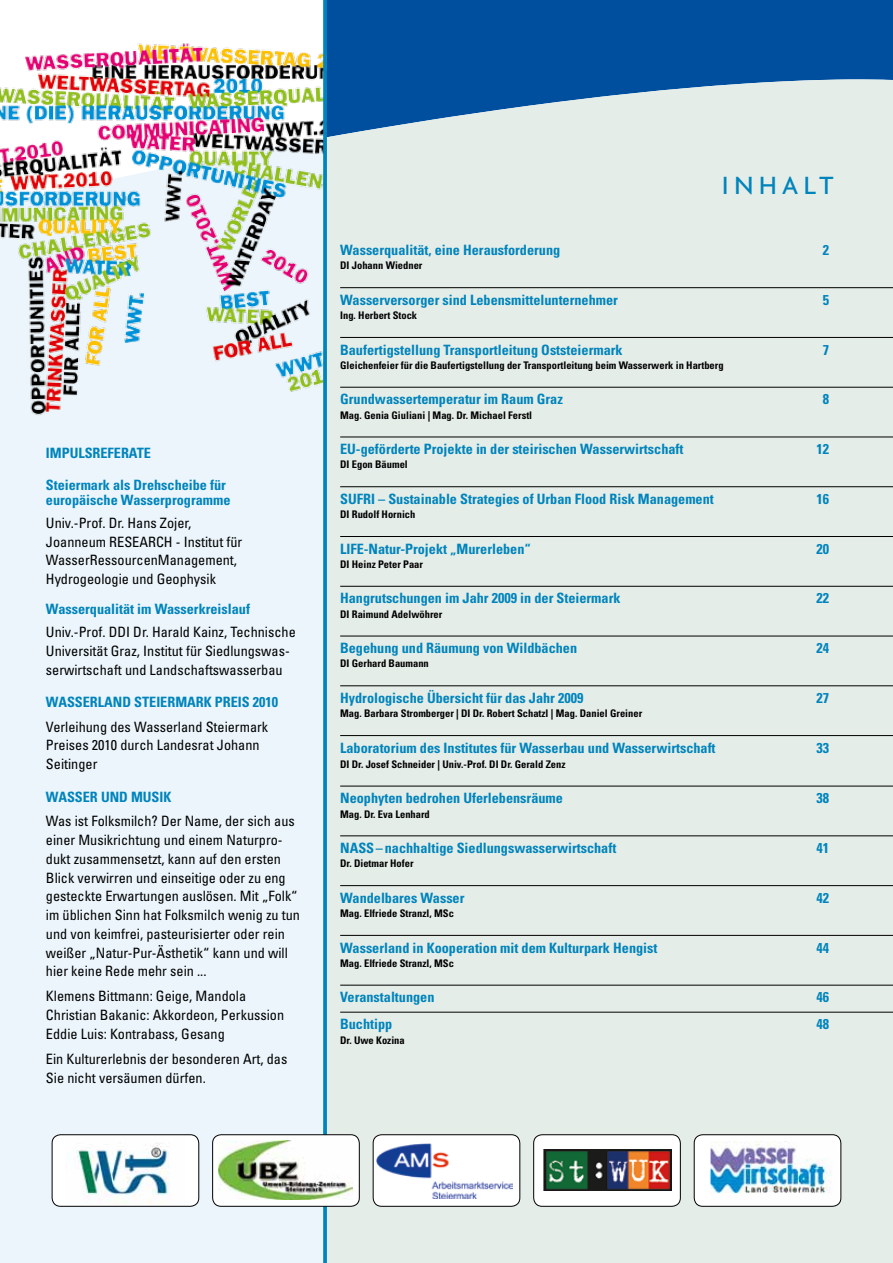
<style>
.page{position:relative;width:893px;height:1263px;background:#fff}
.page>*{position:absolute;margin:0;border:0;box-sizing:border-box;transform-origin:0 0}
.t1{font:500 27px "Agenda";letter-spacing:.195em;color:#0084bc}
.t2{font:700 condensed 14.25px/15px "Univers";color:#0084bc}
.t3{font:condensed 14.25px/18.8px "Univers";color:#000}
.t4{font:700 condensed 10.5px "Univers";color:#000}
</style>
<div class="page">
<div style="left:327px;top:0;width:566px;height:59px;background:#004e9e"></div>
<div style="left:0;top:59px;width:893px;height:1204px;background:#ebf5fb"></div>
<img style="left:0;top:43px;width:323px;height:380px">
<div style="left:327px;top:67px;width:566px;height:1196px;background:#e5ede8"></div>
<hr style="left:340px;top:287px;width:553px;height:1px;background:#000">
<hr style="left:340px;top:337px;width:553px;height:1px;background:#000">
<hr style="left:340px;top:387px;width:553px;height:1px;background:#000">
<hr style="left:340px;top:437px;width:553px;height:1px;background:#000">
<hr style="left:340px;top:486px;width:553px;height:1px;background:#000">
<hr style="left:340px;top:536px;width:553px;height:1px;background:#000">
<hr style="left:340px;top:586px;width:553px;height:1px;background:#000">
<hr style="left:340px;top:636px;width:553px;height:1px;background:#000">
<hr style="left:340px;top:685px;width:553px;height:1px;background:#000">
<hr style="left:340px;top:735px;width:553px;height:1px;background:#000">
<hr style="left:340px;top:786px;width:553px;height:1px;background:#000">
<hr style="left:340px;top:835px;width:553px;height:1px;background:#000">
<hr style="left:340px;top:885px;width:553px;height:1px;background:#000">
<hr style="left:340px;top:935px;width:553px;height:1px;background:#000">
<hr style="left:340px;top:985px;width:553px;height:1px;background:#000">
<hr style="left:340px;top:1012px;width:553px;height:1px;background:#000">
<svg style="left:323px;top:0;width:4px;height:1263px;background:#0d89be"></svg>
<div style="left:52px;top:1135px;width:147px;height:71px;background:#fff;border-radius:9px"></div>
<img style="left:68px;top:1143px;width:101px;height:61px">
<div style="left:52px;top:1134px;width:147px;height:72px;border:1px solid #000;border-radius:9px"></div>
<div style="left:373px;top:1135px;width:147px;height:71px;background:#fff;border-radius:9px"></div>
<img style="left:377px;top:1143px;width:136px;height:55px">
<div style="left:373px;top:1134px;width:147px;height:72px;border:1px solid #000;border-radius:9px"></div>
<div style="left:534px;top:1135px;width:146px;height:71px;background:#fff;border-radius:9px"></div>
<img style="left:543px;top:1149px;width:128px;height:42px">
<div style="left:533px;top:1134px;width:148px;height:72px;border:1px solid #000;border-radius:9px"></div>
<div style="left:694px;top:1135px;width:147px;height:71px;background:#fff;border-radius:9px"></div>
<img style="left:710px;top:1141px;width:128px;height:65px">
<div style="left:694px;top:1134px;width:147px;height:72px;border:1px solid #000;border-radius:9px"></div>
<div style="left:213px;top:1135px;width:146px;height:71px;background:#fff;border-radius:9px"></div>
<img style="left:219px;top:1140px;width:133px;height:60px">
<div style="left:212px;top:1134px;width:148px;height:72px;border:1px solid #000;border-radius:9px"></div>
<p class="t2" style="left:46px;top:445px;width:107px">IMPULSREFERATE</p>
<p class="t2" style="left:46px;top:477px;width:186px">Steiermark als Drehscheibe für europäische Wasserprogramme</p>
<p class="t3" style="left:46px;top:513px;width:198px">Univ.-Prof. Dr. Hans Zojer,<br>Joanneum RESEARCH - Institut für<br>WasserRessourcenManagement,<br>Hydrogeologie und Geophysik</p>
<p class="t2" style="left:46px;top:601px;width:206px">Wasserqualität im Wasserkreislauf</p>
<p class="t3" style="left:46px;top:622px;width:251px">Univ.-Prof. DDI Dr. Harald Kainz, Technische<br>Universität Graz, Institut für Siedlungswas&shy;serwirtschaft und Landschaftswasserbau</p>
<p class="t2" style="left:46px;top:695px;width:234px">WASSERLAND STEIERMARK PREIS 2010</p>
<p class="t3" style="left:46px;top:717px;width:224px">Verleihung des Wasserland Steiermark<br>Preises 2010 durch Landesrat Johann<br>Seitinger</p>
<p class="t2" style="left:46px;top:789px;width:127px">WASSER UND MUSIK</p>
<p class="t3" style="left:46px;top:812px;width:256px">Was ist Folksmilch? Der Name, der sich aus einer Musikrichtung und einem Naturpro&shy;dukt zusammensetzt, kann auf den ersten Blick verwirren und einseitige oder zu eng gesteckte Erwartungen auslösen. Mit „Folk“ im üblichen Sinn hat Folksmilch wenig zu tun und von keimfrei, pasteurisierter oder rein weißer „Natur-Pur-Ästhetik“ kann und will hier keine Rede mehr sein ...</p>
<p class="t3" style="left:46px;top:987px;width:240px">Klemens Bittmann: Geige, Mandola<br>Christian Bakanic: Akkordeon, Perkussion<br>Eddie Luis: Kontrabass, Gesang</p>
<p class="t3" style="left:46px;top:1049px;width:243px">Ein Kulturerlebnis der besonderen Art, das<br>Sie nicht versäumen dürfen.</p>
<h1 class="t1" style="left:722px;top:169px;width:113px">Inhalt</h1>
<p class="t2" style="left:340px;top:242px;width:222px">Wasserqualität, eine Herausforderung</p>
<p class="t2" style="left:823px;top:242px;width:8px">2</p>
<p class="t4" style="left:340px;top:259px;width:84px">DI Johann Wiedner</p>
<p class="t2" style="left:340px;top:292px;width:279px">Wasserversorger sind Lebensmittelunternehmer</p>
<p class="t2" style="left:823px;top:292px;width:8px">5</p>
<p class="t4" style="left:340px;top:309px;width:78px">Ing. Herbert Stock</p>
<p class="t2" style="left:340px;top:342px;width:284px">Baufertigstellung Transportleitung Oststeiermark</p>
<p class="t2" style="left:823px;top:342px;width:8px">7</p>
<p class="t4" style="left:340px;top:359px;width:385px">Gleichenfeier für die Baufertigstellung der Transportleitung beim Wasserwerk in Hartberg</p>
<p class="t2" style="left:340px;top:392px;width:224px">Grundwassertemperatur im Raum Graz</p>
<p class="t2" style="left:823px;top:392px;width:8px">8</p>
<p class="t4" style="left:340px;top:408px;width:194px">Mag. Genia Giuliani | Mag. Dr. Michael Ferstl</p>
<p class="t2" style="left:340px;top:441px;width:345px">EU-geförderte Projekte in der steirischen Wasserwirtschaft</p>
<p class="t2" style="left:816px;top:441px;width:14px">12</p>
<p class="t4" style="left:340px;top:458px;width:69px">DI Egon Bäumel</p>
<p class="t2" style="left:340px;top:491px;width:375px">SUFRI – Sustainable Strategies of Urban Flood Risk Management</p>
<p class="t2" style="left:816px;top:491px;width:14px">16</p>
<p class="t4" style="left:340px;top:508px;width:77px">DI Rudolf Hornich</p>
<p class="t2" style="left:340px;top:541px;width:192px">LIFE-Natur-Projekt „Murerleben“</p>
<p class="t2" style="left:817px;top:541px;width:14px">20</p>
<p class="t4" style="left:340px;top:558px;width:84px">DI Heinz Peter Paar</p>
<p class="t2" style="left:340px;top:591px;width:282px">Hangrutschungen im Jahr 2009 in der Steiermark</p>
<p class="t2" style="left:817px;top:591px;width:14px">22</p>
<p class="t4" style="left:340px;top:607px;width:104px">DI Raimund Adelwöhrer</p>
<p class="t2" style="left:340px;top:641px;width:239px">Begehung und Räumung von Wildbächen</p>
<p class="t2" style="left:816px;top:641px;width:14px">24</p>
<p class="t4" style="left:340px;top:657px;width:90px">DI Gerhard Baumann</p>
<p class="t2" style="left:340px;top:690px;width:245px">Hydrologische Übersicht für das Jahr 2009</p>
<p class="t2" style="left:816px;top:690px;width:14px">27</p>
<p class="t4" style="left:340px;top:707px;width:303px">Mag. Barbara Stromberger | DI Dr. Robert Schatzl | Mag. Daniel Greiner</p>
<p class="t2" style="left:340px;top:740px;width:377px">Laboratorium des Institutes für Wasserbau und Wasserwirtschaft</p>
<p class="t2" style="left:816px;top:740px;width:14px">33</p>
<p class="t4" style="left:340px;top:758px;width:227px">DI Dr. Josef Schneider | Univ.-Prof. DI Dr. Gerald Zenz</p>
<p class="t2" style="left:340px;top:791px;width:224px">Neophyten bedrohen Uferlebensräume</p>
<p class="t2" style="left:816px;top:791px;width:14px">38</p>
<p class="t4" style="left:340px;top:807px;width:91px">Mag. Dr. Eva Lenhard</p>
<p class="t2" style="left:340px;top:840px;width:278px">NASS–nachhaltige Siedlungswasserwirtschaft</p>
<p class="t2" style="left:817px;top:840px;width:14px">41</p>
<p class="t4" style="left:340px;top:857px;width:75px">Dr. Dietmar Hofer</p>
<p class="t2" style="left:340px;top:890px;width:126px">Wandelbares Wasser</p>
<p class="t2" style="left:816px;top:890px;width:14px">42</p>
<p class="t4" style="left:340px;top:907px;width:115px">Mag. Elfriede Stranzl, MSc</p>
<p class="t2" style="left:340px;top:940px;width:319px">Wasserland in Kooperation mit dem Kulturpark Hengist</p>
<p class="t2" style="left:816px;top:940px;width:14px">44</p>
<p class="t4" style="left:340px;top:957px;width:115px">Mag. Elfriede Stranzl, MSc</p>
<p class="t2" style="left:340px;top:990px;width:96px">Veranstaltungen</p>
<p class="t2" style="left:816px;top:990px;width:14px">46</p>
<p class="t2" style="left:340px;top:1017px;width:54px">Buchtipp</p>
<p class="t2" style="left:817px;top:1017px;width:14px">48</p>
<p class="t4" style="left:340px;top:1033px;width:66px">Dr. Uwe Kozina</p>
</div>
